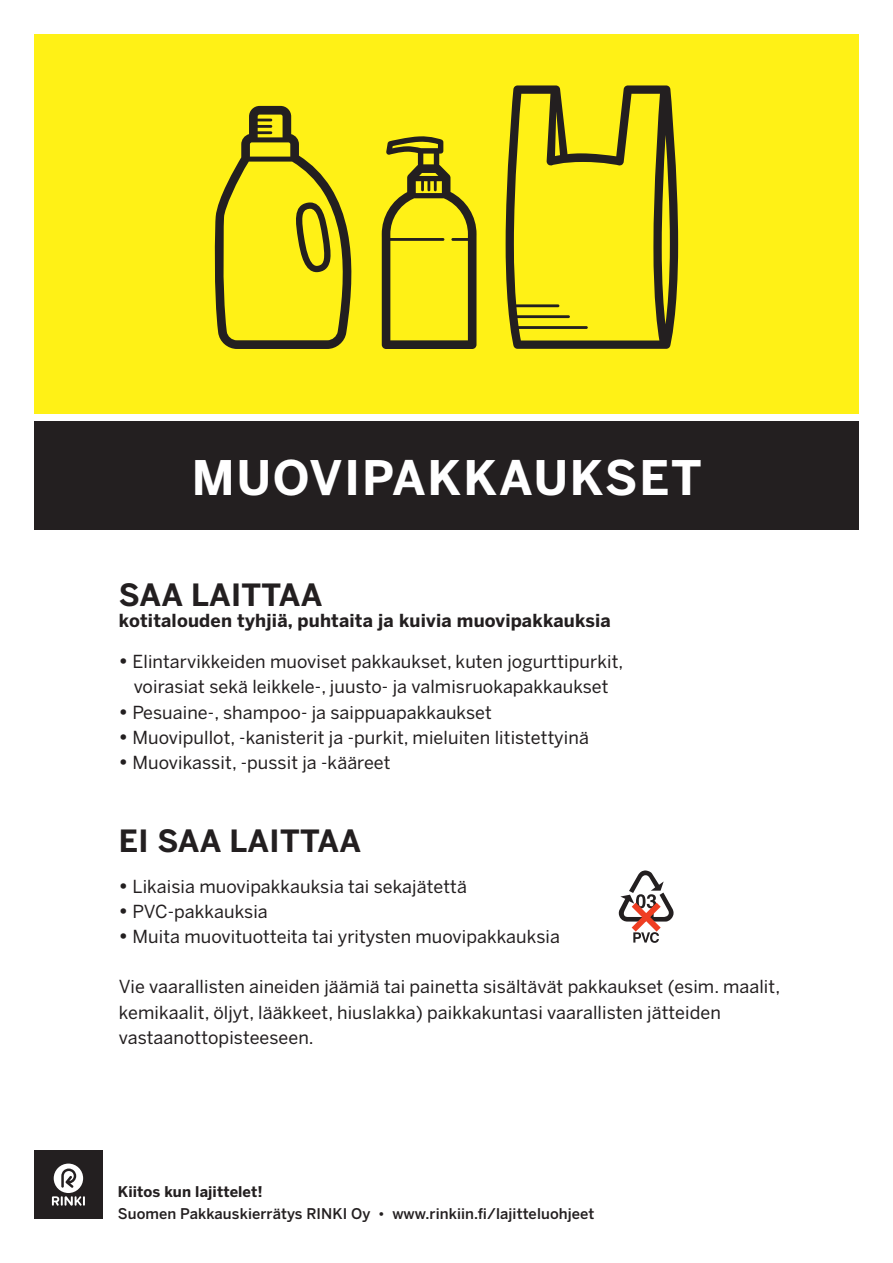
<style>
.page{position:relative;width:893px;height:1263px;background:#fff}
.page>*{position:absolute;margin:0;border:0;box-sizing:border-box;transform-origin:0 0}
.t1{font:700 47.25px "Benton Sans";letter-spacing:.04em;color:#fff}
.t2{font:700 30.45px "Benton Sans";letter-spacing:.01em;color:#231f20}
.t3{font:17.85px/25.2px "Benton Sans";letter-spacing:.005em;color:#231f20;text-align:center}
.t4{font:700 17.85px "Benton Sans";letter-spacing:.01em;color:#231f20}
.t5{font:500 14.7px/22px "Benton Sans";letter-spacing:.005em;color:#231f20}
.s1{font-weight:700;font-size:19.95px}
.s2{font-weight:700}
.s3{font-size:14.4px}
</style>
<div class="page">
<div style="left:34px;top:35px;width:825px;height:379px;background:#fff116"></div>
<div style="left:34px;top:421px;width:824px;height:109px;background:#231f20"></div>
<svg style="left:619px;top:870px;width:55px;height:73px"></svg>
<svg style="left:214px;top:106px;width:138px;height:243px"></svg>
<svg style="left:382px;top:136px;width:95px;height:213px"></svg>
<svg style="left:506px;top:85px;width:172px;height:264px"></svg>
<div style="left:34px;top:1150px;width:69px;height:68px;background:#231f20"></div>
<svg style="left:52px;top:1163px;width:33px;height:43px"></svg>
<h1 class="t1" style="left:192px;top:450px;width:511px">MUOVIPAKKAUKSET</h1>
<h2 class="t2" style="left:119px;top:577px;width:205px">SAA LAITTAA</h2>
<p class="t4" style="left:119px;top:610px;width:493px">kotitalouden tyhjiä, puhtaita ja kuivia muovipakkauksia</p>
<p class="t3" style="left:119px;top:649px;width:506px"><span class="s1">•</span> Elintarvikkeiden muoviset pakkaukset, kuten jogurttipurkit, voirasiat sekä leikkele-, juusto- ja valmisruokapakkaukset</p>
<p class="t3" style="left:119px;top:699px;width:374px"><span class="s1">•</span> Pesuaine-, shampoo- ja saippuapakkaukset</p>
<p class="t3" style="left:119px;top:724px;width:471px"><span class="s1">•</span> Muovipullot, -kanisterit ja -purkit, mieluiten litistettyinä</p>
<p class="t3" style="left:119px;top:749px;width:273px"><span class="s1">•</span> Muovikassit, -pussit ja -kääreet</p>
<h2 class="t2" style="left:119px;top:823px;width:244px">EI SAA LAITTAA</h2>
<p class="t3" style="left:119px;top:873px;width:349px"><span class="s1">•</span> Likaisia muovipakkauksia tai sekajätettä</p>
<p class="t3" style="left:119px;top:899px;width:150px"><span class="s1">•</span> PVC-pakkauksia</p>
<p class="t3" style="left:119px;top:924px;width:443px"><span class="s1">•</span> Muita muovituotteita tai yritysten muovipakkauksia</p>
<p class="t3" style="left:119px;top:974px;width:663px;text-align:left">Vie vaarallisten aineiden jäämiä tai painetta sisältävät pakkaukset (esim. maalit, kemikaalit, öljyt, lääkkeet, hiuslakka) paikkakuntasi vaarallisten jätteiden vastaanottopisteeseen.</p>
<p class="t5" style="left:118px;top:1180px;width:478px"><span class="s2">Kiitos kun lajittelet!<br></span>Suomen Pakkauskierrätys RINKI Oy <span class="s3">•</span> www.rinkiin.fi/lajitteluohjeet</p>
</div>
